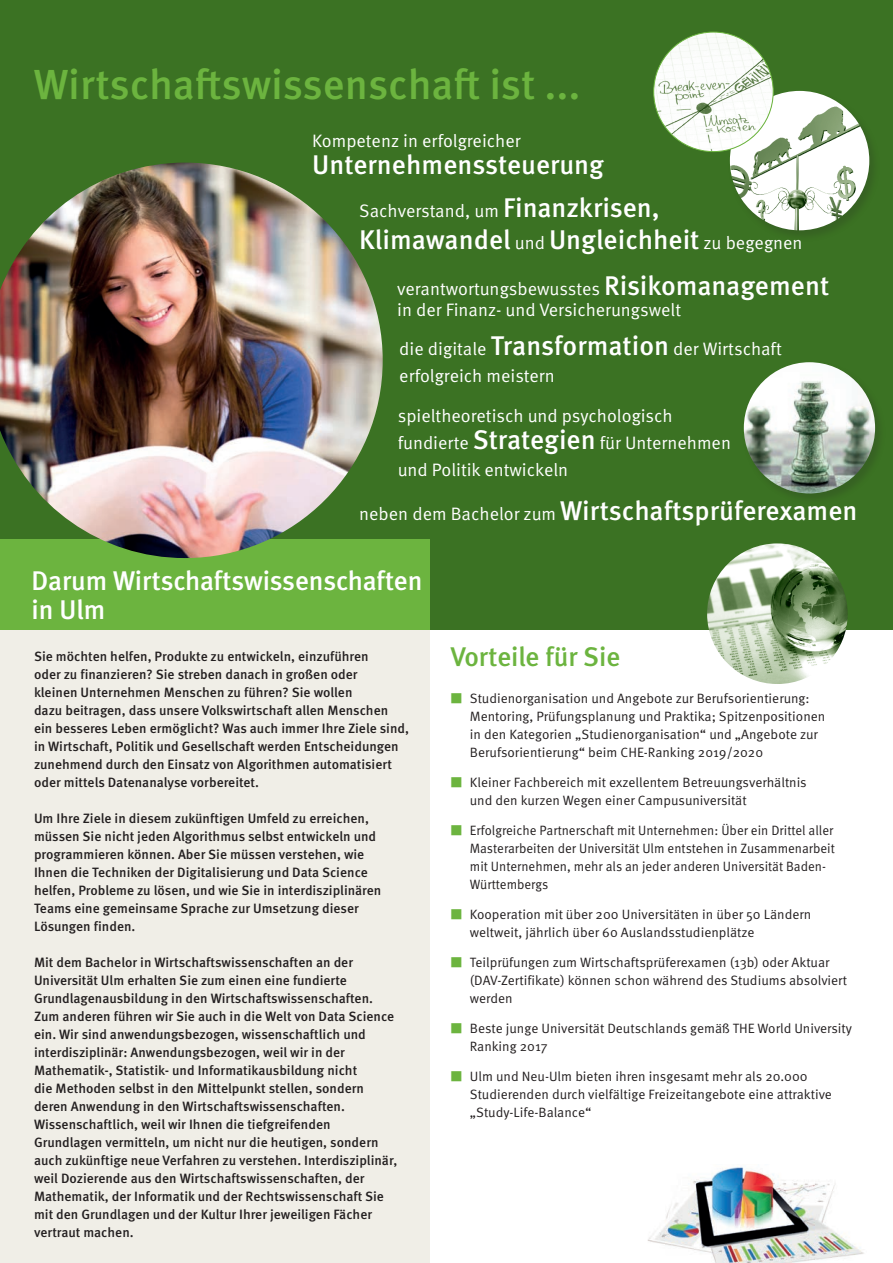
<style>
.page{position:relative;width:893px;height:1263px;background:#fff}
.page>*{position:absolute;margin:0;border:0;box-sizing:border-box;transform-origin:0 0}
.t1{font:500 42px "Meta OT";letter-spacing:-.005em;color:#6cb43f}
.t2{font:500 27px "Meta OT";color:#fff}
.t3{font:500 27px/28.5px "Meta";color:#fff}
.t4{font:500 27px "Meta";color:#6cb43f}
.t5{font:18px/27px "Meta OT Norm";color:#fff}
.t6{font:500 13.5px/18px "Meta OT";color:#231f20}
.t7{font:13.5px/18px "Meta OT Norm";color:#231f20}
.t8{font:13.5px/18px "Meta OT Norm";color:#231f20;scale:.96 1}
.s1{font-family:"Meta OT";font-weight:500;font-size:27px}
.s2{font-family:"Meta OT Norm";font-weight:400;font-size:18px}
.s3{color:#6cb43f}
</style>
<div class="page">
<img style="left:647px;top:1167px;width:217px;height:96px">
<div style="left:0;top:625px;width:429px;height:638px;background:#f0eee7"></div>
<div style="left:0;top:0;width:893px;height:629px;background:#3b7223"></div>
<div style="left:0;top:539px;width:429px;height:90px;background:#6cb43f"></div>
<img style="left:707px;top:543px;width:141px;height:141px;border-radius:70px">
<img style="left:0;top:163px;width:383px;height:395px">
<div style="left:728px;top:90px;width:153px;height:153px;background:#231f20;opacity:.2"></div>
<img style="left:730px;top:91px;width:139px;height:139px;border-radius:70px">
<div style="left:742px;top:361px;width:144px;height:144px;background:#231f20;opacity:.2"></div>
<img style="left:744px;top:362px;width:131px;height:131px;border-radius:66px">
<img style="left:654px;top:32px;width:119px;height:120px;border-radius:60px">
<h1 class="t1" style="left:34px;top:59px;width:548px">Wirtschaftswissenschaft ist ...</h1>
<h3 class="t5" style="left:312px;top:128px;width:210px">Kompetenz in erfolgreicher</h3>
<h2 class="t2" style="left:312px;top:148px;width:293px">Unternehmenssteuerung</h2>
<h3 class="t5" style="left:359px;top:197px;width:302px">Sachverstand, um <span class="s1">Finanzkrisen,</span></h3>
<h2 class="t2" style="left:359px;top:223px;width:445px">Klimawandel <span class="s2">und</span> Ungleichheit <span class="s2">zu begegnen</span></h2>
<h3 class="t5" style="left:397px;top:278px;width:434px;line-height:21px">verantwortungsbewusstes <span class="s1">Risikomanagement </span>in der Finanz- und Versicherungswelt</h3>
<h3 class="t5" style="left:399px;top:336px;width:384px">die digitale <span class="s1">Transformation</span> der Wirtschaft erfolgreich meistern</h3>
<h3 class="t5" style="left:398px;top:403px;width:335px">spieltheoretisch und psychologisch fundierte <span class="s1">Strategien</span> für Unternehmen und Politik entwickeln</h3>
<h2 class="t2" style="left:359px;top:494px;width:500px"><span class="s2">neben dem Bachelor zum</span> Wirtschaftsprüferexamen</h2>
<h2 class="t3" style="left:31px;top:567px;width:393px">Darum Wirtschaftswissenschaften in Ulm</h2>
<p class="t6" style="left:34px;top:647px;width:377px">Sie möchten helfen, Produkte zu entwickeln, einzuführen<br>oder zu finanzieren? Sie streben danach in großen oder<br>kleinen Unternehmen Menschen zu führen? Sie wollen<br>dazu beitragen, dass unsere Volkswirtschaft allen Menschen ein besseres Leben ermöglicht? Was auch immer Ihre Ziele sind, in Wirtschaft, Politik und Gesellschaft werden Entscheidungen zunehmend durch den Einsatz von Algorithmen automatisiert oder mittels Datenanalyse vorbereitet.</p>
<p class="t6" style="left:34px;top:809px;width:349px">Um Ihre Ziele in diesem zukünftigen Umfeld zu erreichen, müssen Sie nicht jeden Algorithmus selbst entwickeln und programmieren können. Aber Sie müssen verstehen, wie Ihnen die Techniken der Digitalisierung und Data Science helfen, Probleme zu lösen, und wie Sie in interdisziplinären Teams eine gemeinsame Sprache zur Umsetzung dieser Lösungen finden.</p>
<p class="t6" style="left:34px;top:953px;width:365px">Mit dem Bachelor in Wirtschaftswissenschaften an der Universität Ulm erhalten Sie zum einen eine fundierte Grundlagenausbildung in den Wirtschaftswissenschaften.<br>Zum anderen führen wir Sie auch in die Welt von Data Science ein. Wir sind anwendungsbezogen, wissenschaftlich und interdisziplinär: Anwendungsbezogen, weil wir in der Mathematik-, Statistik- und Informatikausbildung nicht<br>die Methoden selbst in den Mittelpunkt stellen, sondern deren Anwendung in den Wirtschaftswissenschaften.<br>Wissenschaftlich, weil wir Ihnen die tiefgreifenden Grundlagen vermitteln, um nicht nur die heutigen, sondern auch zukünftige neue Verfahren zu verstehen. Interdisziplinär, weil Dozierende aus den Wirtschaftswissenschaften, der Mathematik, der Informatik und der Rechtswissenschaft Sie mit den Grundlagen und der Kultur Ihrer jeweiligen Fächer vertraut machen.</p>
<h2 class="t4" style="left:451px;top:640px;width:171px">Vorteile für Sie</h2>
<p class="t7" style="left:470px;top:689px;width:357px;text-indent:-19px"><span class="s3">■</span> Studienorganisation und Angebote zur Berufsorientierung:<br>Mentoring, Prüfungsplanung und Praktika; Spitzenpositionen in den Kategorien „Studienorganisation“ und „Angebote zur Berufsorientierung“ beim CHE-Ranking 2019/2020</p>
<p class="t7" style="left:470px;top:773px;width:338px;text-indent:-19px"><span class="s3">■</span> Kleiner Fachbereich mit exzellentem Betreuungsverhältnis und den kurzen Wegen einer Campusuniversität</p>
<p class="t8" style="left:470px;top:821px;width:382px;text-indent:-19px"><span class="s3">■</span> Erfolgreiche Partnerschaft mit Unternehmen: Über ein Drittel aller Masterarbeiten der Universität Ulm entstehen in Zusammenarbeit mit Unternehmen, mehr als an jeder anderen Universität Baden-Württembergs</p>
<p class="t7" style="left:470px;top:905px;width:343px;text-indent:-19px"><span class="s3">■</span> Kooperation mit über 200 Universitäten in über 50 Ländern weltweit, jährlich über 60 Auslandsstudienplätze</p>
<p class="t7" style="left:470px;top:953px;width:379px;text-indent:-19px"><span class="s3">■</span> Teilprüfungen zum Wirtschaftsprüferexamen (13b) oder Aktuar (DAV-Zertifikate) können schon während des Studiums absolviert werden</p>
<p class="t7" style="left:470px;top:1019px;width:384px;text-indent:-19px"><span class="s3">■</span> Beste junge Universität Deutschlands gemäß THE World University<br>Ranking 2017</p>
<p class="t7" style="left:470px;top:1067px;width:364px;text-indent:-19px"><span class="s3">■</span> Ulm und Neu-Ulm bieten ihren insgesamt mehr als 20.000<br>Studierenden durch vielfältige Freizeitangebote eine attraktive „Study-Life-Balance“</p>
</div>
